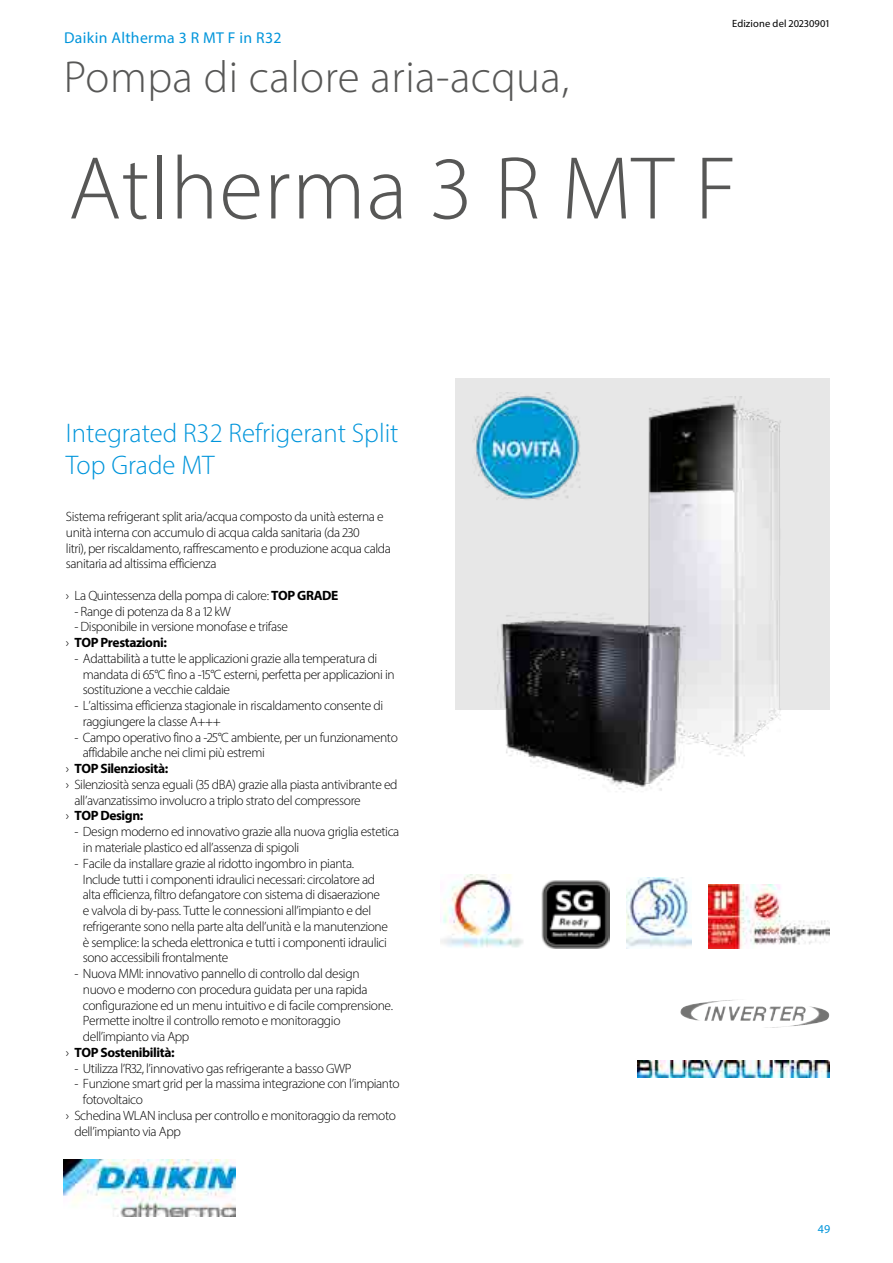
<style>
.page{position:relative;width:893px;height:1263px;background:#fff}
.page>*{position:absolute;margin:0;border:0;box-sizing:border-box;transform-origin:0 0}
.t1{font:300 90px "Myriad Pro";letter-spacing:.01em;color:#575756}
.t2{font:300 45px "Myriad Pro";letter-spacing:.01em;color:#575756}
.t3{font:300 27px/31.5px "Myriad Pro";color:#0095db}
.t4{font:15.75px "Myriad Pro";letter-spacing:.02em;color:#0095db}
.t5{font:300 13.5px/15.8px "Myriad Pro";letter-spacing:-.03em;color:#000}
.t6{font:700 13.5px "Myriad Pro";letter-spacing:-.03em;color:#000}
.t7{font:12px "Myriad Pro";color:#0095db}
.t8{font:10.5px "Myriad Pro";letter-spacing:.015em;color:#000}
.s1{font-weight:700}
.s2{font-weight:300}
</style>
<div class="page">
<div style="left:456px;top:378px;width:374px;height:332px;background:#e7e7e7"></div>
<img style="left:440px;top:875px;width:83px;height:73px">
<img style="left:542px;top:880px;width:68px;height:68px">
<img style="left:627px;top:877px;width:64px;height:71px">
<img style="left:708px;top:884px;width:121px;height:64px">
<img style="left:680px;top:1000px;width:60px;height:21px">
<img style="left:638px;top:1060px;width:191px;height:17px">
<img style="left:64px;top:1159px;width:171px;height:57px">
<img style="left:473px;top:392px;width:107px;height:108px">
<img style="left:648px;top:397px;width:133px;height:359px">
<img style="left:497px;top:603px;width:202px;height:189px">
<p class="t4" style="left:64px;top:28px;width:219px">Daikin Altherma 3 R MT F in R32</p>
<h2 class="t2" style="left:64px;top:50px;width:507px">Pompa di calore aria-acqua,</h2>
<p class="t8" style="left:732px;top:17px;width:99px">Edizione del 20230901</p>
<h1 class="t1" style="left:68px;top:134px;width:670px">Atlherma 3 R MT F</h1>
<h3 class="t3" style="left:66px;top:417px;width:334px">Integrated R32 Refrigerant Split<br>Top Grade MT</h3>
<p class="t5" style="left:66px;top:509px;width:327px">Sistema refrigerant split aria/acqua composto da unità esterna e unità interna con accumulo di acqua calda sanitaria (da 230<br>litri), per riscaldamento, raffrescamento e produzione acqua calda sanitaria ad altissima efficienza</p>
<p class="t5" style="left:66px;top:587px;width:274px">› La Quintessenza della pompa di calore: <span class="s1">TOP GRADE</span></p>
<p class="t5" style="left:74px;top:603px;width:158px">- Range di potenza da 8 a 12 kW</p>
<p class="t5" style="left:66px;top:619px;width:224px;text-indent:9px">- Disponibile in versione monofase e trifase › <span class="s1">TOP Prestazioni:</span></p>
<p class="t5" style="left:83px;top:650px;width:313px;text-indent:-9px">- Adattabilità a tutte le applicazioni grazie alla temperatura di mandata di 65°C fino a -15°C esterni, perfetta per applicazioni in sostituzione a vecchie caldaie</p>
<p class="t5" style="left:83px;top:698px;width:302px;text-indent:-9px">- L’altissima efficienza stagionale in riscaldamento consente di raggiungere la classe A+++</p>
<p class="t5" style="left:74px;top:729px;width:325px">- Campo operativo fino a -25°C ambiente, per un funzionamento</p>
<p class="t5" style="left:83px;top:745px;width:183px">affidabile anche nei climi più estremi</p>
<p class="t6" style="left:66px;top:760px;width:104px"><span class="s2">›</span> TOP Silenziosità:</p>
<p class="t5" style="left:66px;top:776px;width:333px">› Silenziosità senza eguali (35 dBA) grazie alla piasta antivibrante ed</p>
<p class="t5" style="left:74px;top:792px;width:288px">all’avanzatissimo involucro a triplo strato del compressore</p>
<p class="t6" style="left:66px;top:807px;width:79px"><span class="s2">›</span> TOP Design:</p>
<p class="t5" style="left:83px;top:824px;width:318px;text-indent:-9px">- Design moderno ed innovativo grazie alla nuova griglia estetica in materiale plastico ed all’assenza di spigoli</p>
<p class="t5" style="left:83px;top:855px;width:307px;text-indent:-9px">- Facile da installare grazie al ridotto ingombro in pianta.<br>Include tutti i componenti idraulici necessari: circolatore ad alta efficienza, filtro defangatore con sistema di disaerazione e valvola di by-pass. Tutte le connessioni all’impianto e del refrigerante sono nella parte alta dell’unità e la manutenzione è semplice: la scheda elettronica e tutti i componenti idraulici sono accessibili frontalmente</p>
<p class="t5" style="left:74px;top:965px;width:287px">- Nuova MMI: innovativo pannello di controllo dal design</p>
<p class="t5" style="left:83px;top:981px;width:286px">nuovo e moderno con procedura guidata per una rapida</p>
<p class="t5" style="left:83px;top:997px;width:312px">configurazione ed un menu intuitivo e di facile comprensione.</p>
<p class="t5" style="left:83px;top:1013px;width:259px">Permette inoltre il controllo remoto e monitoraggio</p>
<p class="t5" style="left:83px;top:1028px;width:108px">dell’impianto via App</p>
<p class="t6" style="left:66px;top:1043px;width:110px"><span class="s2">›</span> TOP Sostenibilità:</p>
<p class="t5" style="left:74px;top:1060px;width:279px">- Utilizza l’R32, l’innovativo gas refrigerante a basso GWP</p>
<p class="t5" style="left:74px;top:1076px;width:327px">- Funzione smart grid per la massima integrazione con l’impianto</p>
<p class="t5" style="left:83px;top:1091px;width:62px">fotovoltaico</p>
<p class="t5" style="left:66px;top:1107px;width:332px">› Schedina WLAN inclusa per controllo e monitoraggio da remoto</p>
<p class="t5" style="left:74px;top:1123px;width:108px">dell’impianto via App</p>
<p class="t7" style="left:818px;top:1221px;width:14px">49</p>
</div>
